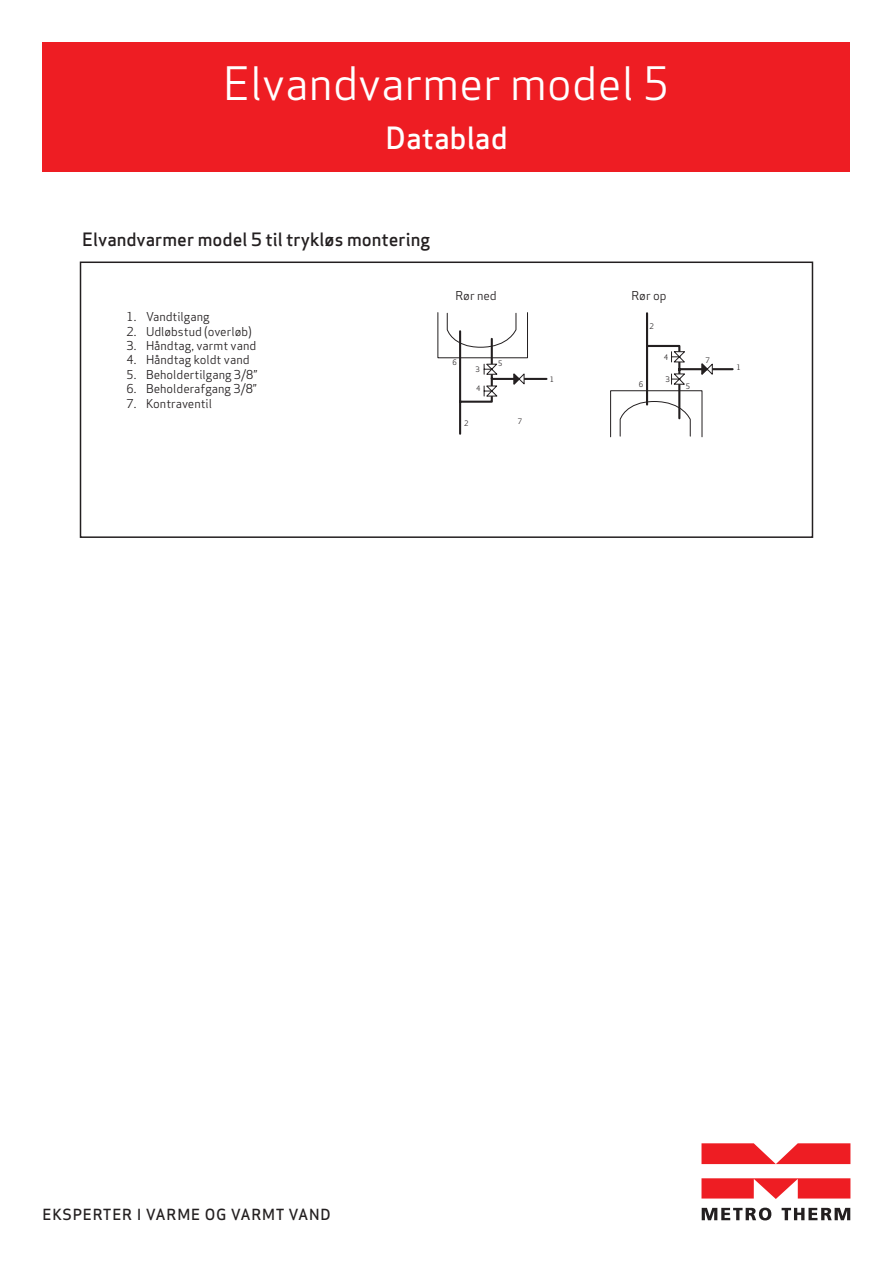
<style>
.page{position:relative;width:893px;height:1263px;background:#fff}
.page>*{position:absolute;margin:0;border:0;box-sizing:border-box;transform-origin:0 0}
.t1{font:45px "Apex Sans";color:#fff}
.t2{font:500 30px "Apex Sans";color:#fff}
.t3{font:500 18px "Apex Sans";color:#231f20}
.t4{font:500 15px "Apex Sans";letter-spacing:.05em;color:#231f20}
.t5{font:12px "Apex Sans";color:#231f20}
.t6{font:7.35px "Apex Sans";color:#231f20}
.t7{font:7.2px "Apex Sans";color:#231f20}
</style>
<div class="page">
<svg style="left:702px;top:1207px;width:69px;height:13px"></svg>
<svg style="left:782px;top:1208px;width:68px;height:12px"></svg>
<svg style="left:701px;top:1178px;width:149px;height:21px;background:#f04449"></svg>
<svg style="left:701px;top:1143px;width:149px;height:21px;background:#f04247"></svg>
<div style="left:43px;top:43px;width:807px;height:129px;background:#ee1d23"></div>
<div style="left:80px;top:261px;width:733px;height:277px;border:2px solid #231f20"></div>
<div style="left:610px;top:390px;width:92px;height:47px;border:1px solid #231f20"></div>
<svg style="left:619px;top:312px;width:115px;height:125px"></svg>
<svg style="left:446px;top:312px;width:102px;height:123px"></svg>
<h1 class="t1" style="left:223px;top:47px;width:448px">Elvandvarmer model 5</h1>
<h2 class="t2" style="left:385px;top:112px;width:124px">Datablad</h2>
<h3 class="t3" style="left:82px;top:223px;width:349px">Elvandvarmer model 5 til trykløs montering</h3>
<p class="t5" style="left:126px;top:307px;width:85px">1. Vandtilgang</p>
<p class="t5" style="left:126px;top:321px;width:127px">2. Udløbstud (overløb)</p>
<p class="t5" style="left:126px;top:336px;width:131px">3. Håndtag, varmt vand</p>
<p class="t5" style="left:126px;top:350px;width:124px">4. Håndtag koldt vand</p>
<p class="t5" style="left:126px;top:365px;width:132px">5. Beholdertilgang 3/8”</p>
<p class="t5" style="left:126px;top:379px;width:132px">6. Beholderafgang 3/8”</p>
<p class="t5" style="left:126px;top:393px;width:87px">7. Kontraventil</p>
<p class="t5" style="left:455px;top:285px;width:43px">Rør ned</p>
<p class="t5" style="left:631px;top:285px;width:37px">Rør op</p>
<p class="t7" style="left:452px;top:356px;width:6px">6</p>
<p class="t7" style="left:498px;top:357px;width:6px">5</p>
<p class="t7" style="left:475px;top:363px;width:6px">3</p>
<p class="t7" style="left:476px;top:383px;width:6px">4</p>
<p class="t7" style="left:464px;top:418px;width:6px">2</p>
<p class="t7" style="left:518px;top:416px;width:6px">7</p>
<p class="t7" style="left:550px;top:373px;width:6px">1</p>
<p class="t6" style="left:650px;top:320px;width:6px">2</p>
<p class="t6" style="left:639px;top:378px;width:6px">6</p>
<p class="t6" style="left:664px;top:352px;width:6px">4</p>
<p class="t6" style="left:665px;top:373px;width:6px">3</p>
<p class="t6" style="left:686px;top:380px;width:6px">5</p>
<p class="t6" style="left:705px;top:354px;width:6px">7</p>
<p class="t6" style="left:736px;top:362px;width:6px">1</p>
<p class="t4" style="left:43px;top:1202px;width:290px">EKSPERTER I VARME OG VARMT VAND</p>
</div>
